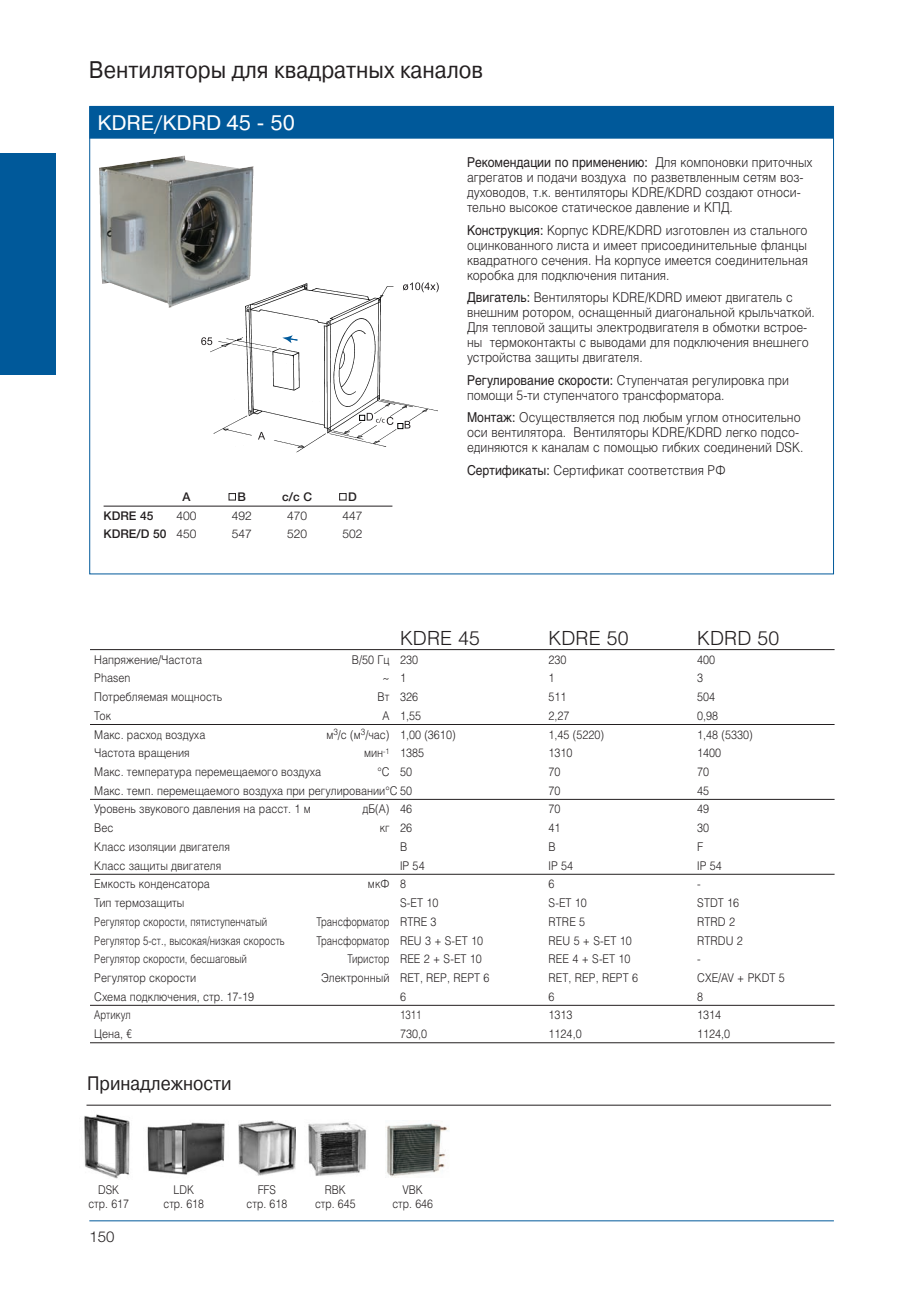
<style>
.page{position:relative;width:919px;height:1289px;background:#fff}
.page>*{position:absolute;margin:0;border:0;box-sizing:border-box;transform-origin:0 0}
.t1{font:24px "Pragmatica C";color:#231f20;scale:.9 1}
.t2{font:21px "Pragmatica C";color:#fff}
.t3{font:300 19.5px "Helios";color:#231f20}
.t4{font:19.5px "Pragmatica C";color:#231f20;scale:.9 1}
.t5{font:300 15px "Helvetica Neue";color:#231f20}
.t6{font:300 13.5px/15px "Helios";color:#231f20;scale:.9 1}
.t7{font:300 12px "Helios";color:#231f20;scale:.9 1}
.t8{font:300 12px "Helios";color:#231f20;scale:.8 1}
.t9{font:300 12px/13.5px "Helios";color:#231f20;text-align:center;scale:.88 1}
.t10{font:500 12px "Helvetica Neue";color:#231f20}
.t11{font:300 12px "Helvetica Neue";color:#231f20}
.s1{font-weight:300}
.s2{font-weight:400}
.s3{font-size:10.5px}
.s4{font-family:"RS Univers Cond"}
</style>
<div class="page">
<hr style="left:90px;top:649px;width:744px;height:1px;background:#231f20">
<hr style="left:90px;top:724px;width:744px;height:1px;background:#231f20">
<hr style="left:90px;top:799px;width:744px;height:1px;background:#231f20">
<hr style="left:90px;top:873px;width:744px;height:1px;background:#231f20">
<hr style="left:90px;top:1004px;width:744px;height:1px;background:#231f20">
<hr style="left:90px;top:1042px;width:744px;height:1px;background:#231f20">
<img style="left:238px;top:1120px;width:58px;height:54px">
<img style="left:84px;top:1114px;width:46px;height:65px">
<img style="left:147px;top:1122px;width:78px;height:53px">
<img style="left:308px;top:1122px;width:58px;height:54px">
<img style="left:385px;top:1123px;width:64px;height:54px">
<hr style="left:89px;top:1220px;width:744px;height:1px;background:#00599a">
<svg style="left:89px;top:106px;width:745px;height:468px"></svg>
<div style="left:0;top:153px;width:55px;height:221px;background:#00599a"></div>
<hr style="left:86px;top:1104px;width:745px;height:1px;background:#231f20">
<h1 class="t1" style="left:89px;top:57px;width:439px">Вентиляторы для квадратных каналов</h1>
<h2 class="t2" style="left:97px;top:111px;width:199px">KDRE/KDRD 45 - 50</h2>
<p class="t10" style="left:182px;top:490px;width:10px">A</p>
<p class="t10" style="left:238px;top:490px;width:10px">B</p>
<p class="t10" style="left:282px;top:490px;width:31px">c/c C</p>
<p class="t10" style="left:348px;top:490px;width:10px">D</p>
<p class="t10" style="left:104px;top:508px;width:51px">KDRE 45</p>
<p class="t11" style="left:176px;top:508px;width:22px">400</p>
<p class="t11" style="left:232px;top:508px;width:22px">492</p>
<p class="t11" style="left:287px;top:508px;width:22px">470</p>
<p class="t11" style="left:342px;top:508px;width:22px">447</p>
<p class="t10" style="left:104px;top:526px;width:94px">KDRE/D 50 <span class="s1">450</span></p>
<p class="t11" style="left:232px;top:526px;width:22px">547</p>
<p class="t11" style="left:287px;top:526px;width:22px">520</p>
<p class="t11" style="left:342px;top:526px;width:22px">502</p>
<p class="t6" style="left:467px;top:154px;width:385px"><span class="s2">Рекомендации по применению:</span> Для компоновки приточных агрегатов и подачи воздуха по разветвленным сетям воз&shy;духоводов, т.к. вентиляторы KDRE/KDRD создают относи&shy;тельно высокое статическое давление и КПД.</p>
<p class="t6" style="left:467px;top:222px;width:380px;text-align:justify"><span class="s2">Конструкция:</span> Корпус KDRE/KDRD изготовлен из стального оцинкованного листа и имеет присоединительные фланцы квадратного сечения. На корпусе имеется соединительная коробка для подключения питания.</p>
<p class="t6" style="left:467px;top:289px;width:388px"><span class="s2">Двигатель:</span> Вентиляторы KDRE/KDRD имеют двигатель с внешним ротором, оснащенный диагональной крыльчаткой.<br>Для тепловой защиты электродвигателя в обмотки встрое&shy;ны термоконтакты с выводами для подключения внешнего устройства защиты двигателя.</p>
<p class="t6" style="left:467px;top:372px;width:359px"><span class="s2">Регулирование скорости:</span> Ступенчатая регулировка при помощи 5-ти ступенчатого трансформатора.</p>
<p class="t6" style="left:467px;top:409px;width:375px"><span class="s2">Монтаж:</span> Осуществляется под любым углом относительно оси вентилятора. Вентиляторы KDRE/KDRD легко подсо&shy;единяются к каналам с помощью гибких соединений DSК.</p>
<p class="t6" style="left:467px;top:462px;width:289px"><span class="s2">Сертификаты:</span> Сертификат соответствия РФ</p>
<h3 class="t3" style="left:400px;top:626px;width:81px">KDRE 45</h3>
<h3 class="t3" style="left:548px;top:626px;width:81px">KDRE 50</h3>
<h3 class="t3" style="left:697px;top:626px;width:83px">KDRD 50</h3>
<p class="t7" style="left:94px;top:652px;width:121px">Напряжение/Частота</p>
<p class="t7" style="left:352px;top:652px;width:75px">В/50 Гц 230</p>
<p class="t7" style="left:548px;top:652px;width:22px">230</p>
<p class="t7" style="left:697px;top:652px;width:22px">400</p>
<p class="t7" style="left:94px;top:671px;width:42px">Phasen</p>
<p class="t7" style="left:382px;top:671px;width:28px">~ 1</p>
<p class="t7" style="left:548px;top:671px;width:8px">1</p>
<p class="t7" style="left:697px;top:671px;width:8px">3</p>
<p class="t7" style="left:94px;top:689px;width:144px">Потребляемая мощность</p>
<p class="t7" style="left:377px;top:689px;width:46px">Вт 326</p>
<p class="t7" style="left:548px;top:689px;width:22px">511</p>
<p class="t7" style="left:697px;top:689px;width:22px">504</p>
<p class="t7" style="left:94px;top:708px;width:20px">Ток</p>
<p class="t7" style="left:382px;top:708px;width:44px">A 1,55</p>
<p class="t7" style="left:548px;top:708px;width:25px">2,27</p>
<p class="t7" style="left:697px;top:708px;width:25px">0,98</p>
<p class="t7" style="left:94px;top:727px;width:125px">Макс. расхо<span class="s3">д</span> воздуха</p>
<p class="t7" style="left:326px;top:727px;width:145px">м<sup>3</sup>/с (м<sup>3</sup>/час) 1,00 (3610)</p>
<p class="t7" style="left:548px;top:727px;width:63px">1,45 (5220)</p>
<p class="t7" style="left:697px;top:727px;width:63px">1,48 (5330)</p>
<p class="t7" style="left:94px;top:745px;width:107px">Частота вращения</p>
<p class="t7" style="left:364px;top:745px;width:68px">мин<sup>-1</sup> 1385</p>
<p class="t7" style="left:548px;top:745px;width:28px">1310</p>
<p class="t7" style="left:697px;top:745px;width:28px">1400</p>
<p class="t7" style="left:94px;top:764px;width:254px">Макс. температура перемещаемого воздуха</p>
<p class="t7" style="left:377px;top:764px;width:40px">°C 50</p>
<p class="t7" style="left:548px;top:764px;width:15px">70</p>
<p class="t7" style="left:697px;top:764px;width:15px">70</p>
<p class="t7" style="left:94px;top:783px;width:354px">Макс. темп. перемещаемого воздуха при регулировании °C 50</p>
<p class="t7" style="left:548px;top:783px;width:15px">70</p>
<p class="t7" style="left:697px;top:783px;width:15px">45</p>
<p class="t7" style="left:94px;top:802px;width:242px">Уровень звукового давления на расст. 1 м</p>
<p class="t7" style="left:362px;top:802px;width:57px">дБ(A) 46</p>
<p class="t7" style="left:548px;top:802px;width:15px">70</p>
<p class="t7" style="left:697px;top:802px;width:15px">49</p>
<p class="t7" style="left:94px;top:820px;width:23px">Вес</p>
<p class="t7" style="left:379px;top:820px;width:37px">кг 26</p>
<p class="t7" style="left:548px;top:820px;width:15px">41</p>
<p class="t7" style="left:697px;top:820px;width:15px">30</p>
<p class="t7" style="left:94px;top:839px;width:152px">Класс изоляции двигателя</p>
<p class="t7" style="left:400px;top:839px;width:9px">B</p>
<p class="t7" style="left:548px;top:839px;width:9px">B</p>
<p class="t7" style="left:697px;top:839px;width:8px">F</p>
<p class="t7" style="left:94px;top:858px;width:143px">Класс защиты двигателя</p>
<p class="t7" style="left:400px;top:858px;width:29px">IP 54</p>
<p class="t7" style="left:548px;top:858px;width:29px">IP 54</p>
<p class="t7" style="left:697px;top:858px;width:29px">IP 54</p>
<p class="t7" style="left:94px;top:876px;width:130px">Емкость конденсатора</p>
<p class="t7" style="left:368px;top:876px;width:44px">мкФ 8</p>
<p class="t7" style="left:548px;top:876px;width:8px">6</p>
<p class="t7" style="left:697px;top:876px;width:5px">-</p>
<p class="t7" style="left:94px;top:895px;width:102px">Тип термозащиты</p>
<p class="t7" style="left:400px;top:895px;width:44px">S-ET 10</p>
<p class="t7" style="left:548px;top:895px;width:44px">S-ET 10</p>
<p class="t7" style="left:697px;top:895px;width:48px">STDT 16</p>
<p class="t8" style="left:94px;top:914px;width:218px">Регулятор скорости, пятиступенчатый</p>
<p class="t8" style="left:316px;top:914px;width:151px">Трансформатор RTRE 3</p>
<p class="t7" style="left:548px;top:914px;width:42px">RTRE 5</p>
<p class="t7" style="left:697px;top:914px;width:44px">RTRD 2</p>
<p class="t8" style="left:94px;top:933px;width:240px">Регулятор 5-ст., высокая/низкая скорость</p>
<p class="t8" style="left:316px;top:933px;width:210px">Трансформатор REU 3 + S-ET 10</p>
<p class="t7" style="left:548px;top:933px;width:94px">REU 5 + S-ET 10</p>
<p class="t7" style="left:697px;top:933px;width:52px">RTRDU 2</p>
<p class="t8" style="left:94px;top:951px;width:192px">Регулятор скорости, бесшаговый</p>
<p class="t8" style="left:347px;top:951px;width:169px">Тиристор REE 2 + S-ET 10</p>
<p class="t7" style="left:548px;top:951px;width:92px">REE 4 + S-ET 10</p>
<p class="t7" style="left:697px;top:951px;width:5px">-</p>
<p class="t7" style="left:94px;top:970px;width:115px">Регулятор скорости</p>
<p class="t7" style="left:321px;top:970px;width:189px">Электронный RET, REP, REPT 6</p>
<p class="t7" style="left:548px;top:970px;width:101px">RET, REP, REPT 6</p>
<p class="t7" style="left:697px;top:970px;width:99px">CXE/AV + PKDT 5</p>
<p class="t7" style="left:94px;top:989px;width:179px">Схема подключения, стр. 17-19</p>
<p class="t7" style="left:400px;top:989px;width:8px">6</p>
<p class="t7" style="left:548px;top:989px;width:8px">6</p>
<p class="t7" style="left:697px;top:989px;width:8px">8</p>
<p class="t8" style="left:94px;top:1007px;width:47px">Артикул</p>
<p class="t8" style="left:400px;top:1007px;width:28px">1311</p>
<p class="t7" style="left:548px;top:1007px;width:28px">1313</p>
<p class="t7" style="left:697px;top:1007px;width:28px">1314</p>
<p class="t7" style="left:94px;top:1026px;width:43px">Цена, <span class="s4">‡</span></p>
<p class="t7" style="left:400px;top:1026px;width:32px">730,0</p>
<p class="t7" style="left:548px;top:1026px;width:38px">1124,0</p>
<p class="t7" style="left:697px;top:1026px;width:38px">1124,0</p>
<h3 class="t4" style="left:87px;top:1072px;width:162px">Принадлежности</h3>
<p class="t9" style="left:88px;top:1182px;width:48px">DSK стр. 617</p>
<p class="t9" style="left:163px;top:1182px;width:48px">LDK стр. 618</p>
<p class="t9" style="left:315px;top:1182px;width:48px">RBK стр. 645</p>
<p class="t9" style="left:392px;top:1182px;width:48px">VBK стр. 646</p>
<p class="t9" style="left:246px;top:1182px;width:48px">FFS стр. 618</p>
<p class="t5" style="left:89px;top:1227px;width:27px">150</p>
</div>
